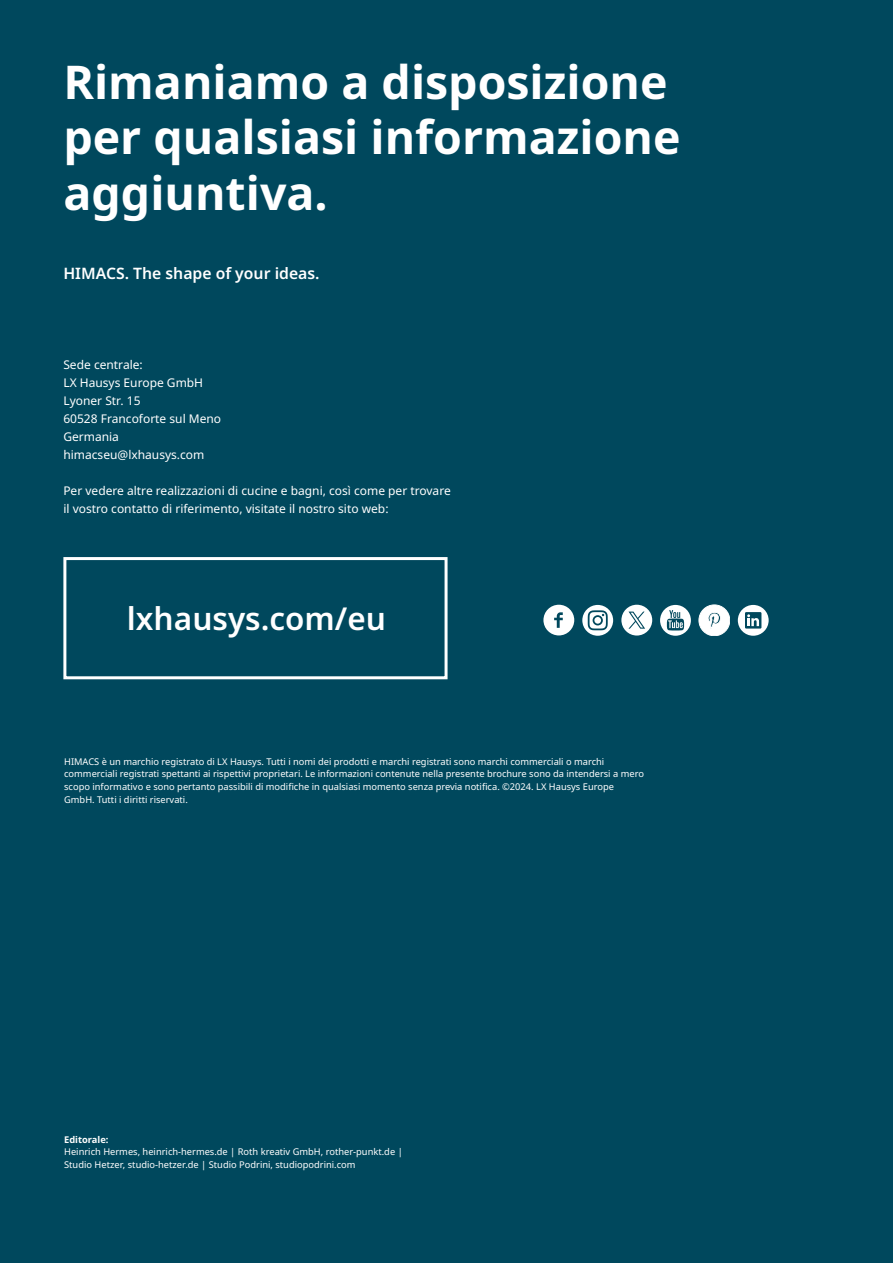
<style>
.page{position:relative;width:893px;height:1263px;background:#00485d}
.page>*{position:absolute;margin:0;border:0;box-sizing:border-box;transform-origin:0 0}
.t1{font:700 46.5px/55.5px "Noto Sans";color:#fff}
.t2{font:600 31.5px "Noto Sans";color:#fff}
.t3{font:600 15.75px "Noto Sans";color:#fff}
.t4{font:12px/18px "Noto Sans";color:#fff}
.t5{font:9.3px/12.6px "Noto Sans";color:#fff}
.t6{font:700 9.3px "Noto Sans";color:#fff}
</style>
<div class="page">
<div style="left:63px;top:557px;width:385px;height:122px;border:3px solid #fff"></div>
<svg style="left:582px;top:605px;width:31px;height:31px"></svg>
<svg style="left:660px;top:605px;width:31px;height:31px"></svg>
<svg style="left:699px;top:605px;width:31px;height:31px"></svg>
<svg style="left:543px;top:605px;width:31px;height:30px"></svg>
<svg style="left:738px;top:605px;width:31px;height:31px"></svg>
<svg style="left:621px;top:605px;width:31px;height:30px"></svg>
<h1 class="t1" style="left:63px;top:55px;width:619px">Rimaniamo a disposizione per qualsiasi informazione aggiuntiva.</h1>
<h3 class="t3" style="left:63px;top:262px;width:258px">HIMACS. The shape of your ideas.</h3>
<p class="t4" style="left:63px;top:356px;width:159px">Sede centrale:<br>LX Hausys Europe GmbH<br>Lyoner Str. 15<br>60528 Francoforte sul Meno<br>Germania himacseu@lxhausys.com</p>
<p class="t4" style="left:63px;top:482px;width:389px">Per vedere altre realizzazioni di cucine e bagni, così come per trovare il vostro contatto di riferimento, visitate il nostro sito web:</p>
<h2 class="t2" style="left:127px;top:597px;width:261px">lxhausys.com/eu</h2>
<p class="t5" style="left:64px;top:755px;width:581px">HIMACS è un marchio registrato di LX Hausys. Tutti i nomi dei prodotti e marchi registrati sono marchi commerciali o marchi commerciali registrati spettanti ai rispettivi proprietari. Le informazioni contenute nella presente brochure sono da intendersi a mero scopo informativo e sono pertanto passibili di modifiche in qualsiasi momento senza previa notifica. ©2024. LX Hausys Europe GmbH. Tutti i diritti riservati.</p>
<p class="t6" style="left:64px;top:1133px;width:46px">Editorale:</p>
<p class="t5" style="left:64px;top:1146px;width:340px">Heinrich Hermes, heinrich-hermes.de | Roth kreativ GmbH, rother-punkt.de |<br>Studio Hetzer, studio-hetzer.de | Studio Podrini, studiopodrini.com</p>
</div>
